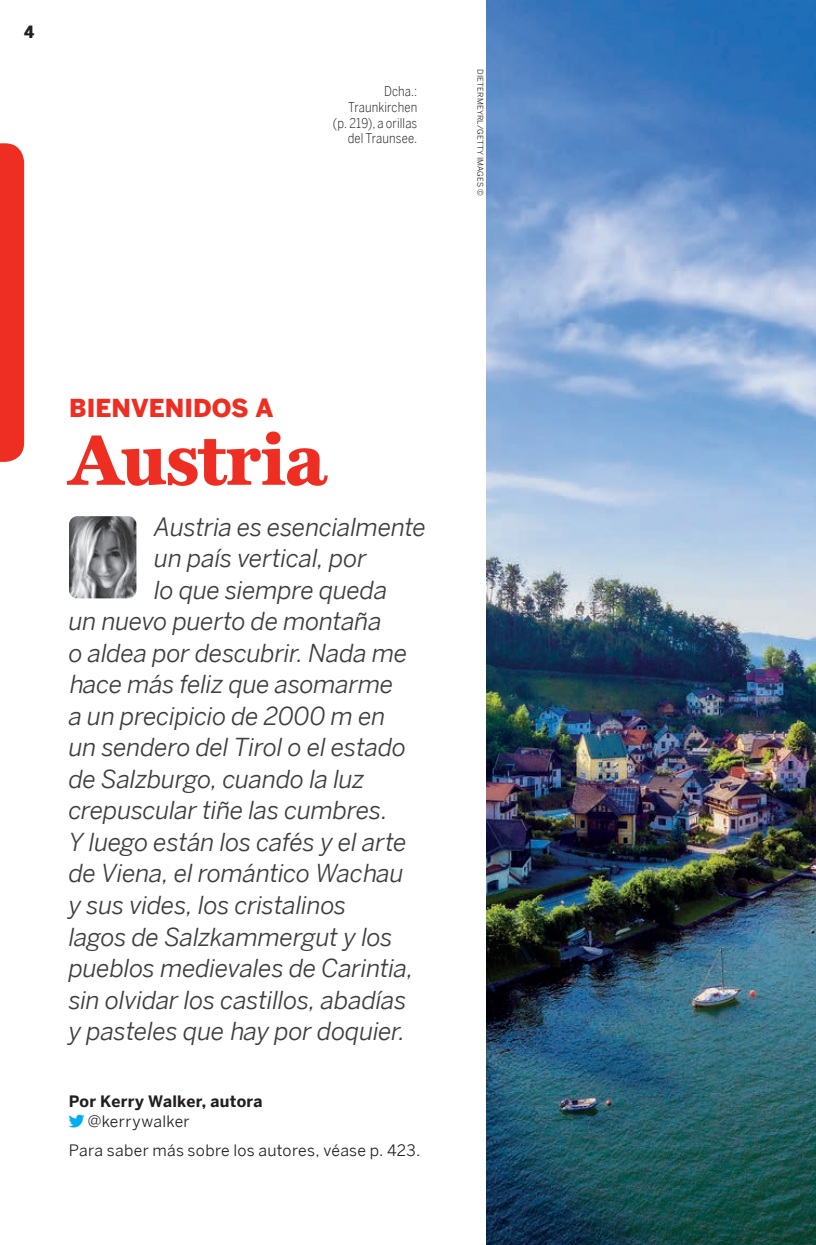
<style>
.page{position:relative;width:816px;height:1245px;background:#fff}
.page>*{position:absolute;margin:0;border:0;box-sizing:border-box;transform-origin:0 0}
.Heading_1_-_Welcome{font:700 72px "LP Miller Daily One";letter-spacing:-.01em;color:#ee2e22}
.Introduction_Regiona{font:italic 24.75px "LP Benton Sans";letter-spacing:-.015em;color:#3e3e3f}
.Heading_1_-_Welcome-2{font:900 24.75px "LP Benton Sans";color:#ee2e22}
.t1{font:16.88px "LP Benton Sans Cond Bl";color:#231f20}
.Our_Writers_Body{font:15.75px "LP Benton Sans";letter-spacing:.02em;color:#231f20}
.Our_Writers_Heading{font:700 15.75px "LP Benton Sans";letter-spacing:.015em;color:#231f20}
.t2{font:13.5px/15.8px "LP Benton Sans Cond Lt";letter-spacing:.01em;color:#231f20;text-align:right}
.Credit{font:7.88px "LP Benton Sans";letter-spacing:.025em;color:#231f20}
</style>
<div class="page">
<img style="left:69px;top:516px;width:67px;height:82px">
<img style="left:487px;top:0;width:329px;height:1244px">
<div style="left:0;top:143px;width:24px;height:319px;background:#ee2e22"></div>
<p class="t1" style="left:24px;top:19px;width:12px">4</p>
<p class="t2" style="left:333px;top:83px;width:86px">Dcha.:<br>Traunkirchen (p. 219), a orillas del Traunsee.</p>
<p class="Credit" style="left:485px;top:69px;width:128px;rotate:90deg">DIETERMEYRL/GETTY IMAGES ©</p>
<h1 class="Heading_1_-_Welcome-2" style="left:69px;top:389px;width:206px">BIENVENIDOS A</h1>
<h1 class="Heading_1_-_Welcome" style="left:69px;top:409px;width:258px">Austria</h1>
<p class="Introduction_Regiona" style="left:154px;top:511px;width:273px">Austria es esencialmente</p>
<p class="Introduction_Regiona" style="left:154px;top:542px;width:214px">un país vertical, por</p>
<p class="Introduction_Regiona" style="left:154px;top:574px;width:235px">lo que siempre queda</p>
<p class="Introduction_Regiona" style="left:69px;top:605px;width:315px">un nuevo puerto de montaña</p>
<p class="Introduction_Regiona" style="left:69px;top:637px;width:340px">o aldea por descubrir. Nada me</p>
<p class="Introduction_Regiona" style="left:69px;top:668px;width:326px">hace más feliz que asomarme</p>
<p class="Introduction_Regiona" style="left:69px;top:700px;width:318px">a un precipicio de 2000 m en</p>
<p class="Introduction_Regiona" style="left:69px;top:731px;width:339px">un sendero del Tirol o el estado</p>
<p class="Introduction_Regiona" style="left:69px;top:763px;width:298px">de Salzburgo, cuando la luz</p>
<p class="Introduction_Regiona" style="left:69px;top:794px;width:321px">crepuscular tiñe las cumbres.</p>
<p class="Introduction_Regiona" style="left:69px;top:826px;width:340px">Y luego están los cafés y el arte</p>
<p class="Introduction_Regiona" style="left:69px;top:857px;width:337px">de Viena, el romántico Wachau</p>
<p class="Introduction_Regiona" style="left:69px;top:889px;width:279px">y sus vides, los cristalinos</p>
<p class="Introduction_Regiona" style="left:69px;top:920px;width:326px">lagos de Salzkammergut y los</p>
<p class="Introduction_Regiona" style="left:69px;top:952px;width:346px">pueblos medievales de Carintia,</p>
<p class="Introduction_Regiona" style="left:69px;top:983px;width:339px">sin olvidar los castillos, abadías</p>
<p class="Introduction_Regiona" style="left:69px;top:1015px;width:338px">y pasteles que hay por doquier.</p>
<p class="Our_Writers_Heading" style="left:69px;top:1089px;width:195px">Por Kerry Walker, autora</p>
<p class="Our_Writers_Body" style="left:88px;top:1111px;width:104px">@kerrywalker</p>
<p class="Our_Writers_Body" style="left:69px;top:1140px;width:353px">Para saber más sobre los autores, véase p. 423.</p>
</div>
